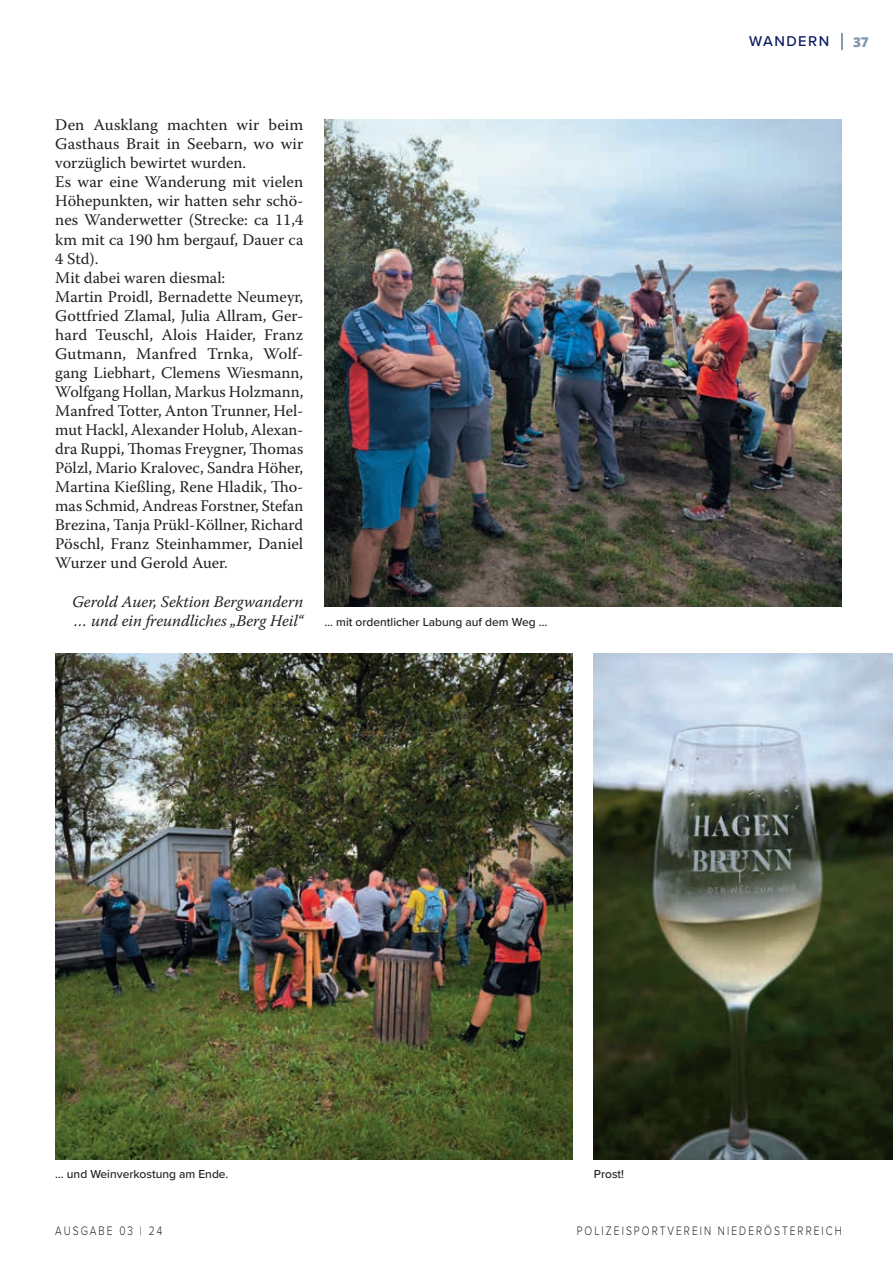
<style>
.page{position:relative;width:893px;height:1263px;background:#fff}
.page>*{position:absolute;margin:0;border:0;box-sizing:border-box;transform-origin:0 0}
.t1{font:16.2px/19px "Warnock Pro";color:#231f20}
.t2{font:italic 16.2px/19px "Warnock Pro";color:#231f20}
.t3{font:500 14.7px "Proxima Nova";letter-spacing:.1em;color:#04175c}
.t4{font:800 13.5px "Open Sans";color:#8197a9}
.t5{font:300 12.75px "Proxima Nova";letter-spacing:.2em;color:#231f20;scale:.8 1}
.t6{font:500 12px "Proxima Nova";color:#231f20}
</style>
<div class="page">
<img style="left:325px;top:119px;width:517px;height:487px">
<img style="left:55px;top:653px;width:518px;height:506px">
<img style="left:594px;top:653px;width:299px;height:506px">
<svg style="left:841px;top:34px;width:2px;height:15px"></svg>
<p class="t1" style="left:55px;top:115px;width:250px">Den Ausklang machten wir beim<br>Gasthaus Brait in Seebarn, wo wir vorzüglich bewirtet wurden.<br>Es war eine Wanderung mit vielen<br>Höhepunkten, wir hatten sehr schö&shy;nes Wanderwetter (Strecke: ca 11,4 km mit ca 190 hm bergauf, Dauer ca<br>4 Std).<br>Mit dabei waren diesmal:<br>Martin Proidl, Bernadette Neumeyr,<br>Gottfried Zlamal, Julia Allram, Ger&shy;hard Teuschl, Alois Haider, Franz<br>Gutmann, Manfred Trnka, Wolf&shy;gang Liebhart, Clemens Wiesmann,<br>Wolfgang Hollan, Markus Holzmann,<br>Manfred Totter, Anton Trunner, Hel&shy;mut Hackl, Alexander Holub, Alexan&shy;dra Ruppi, Thomas Freygner, Thomas<br>Pölzl, Mario Kralovec, Sandra Höher,<br>Martina Kießling, Rene Hladik, Tho&shy;mas Schmid, Andreas Forstner, Stefan<br>Brezina, Tanja Prükl-Köllner, Richard<br>Pöschl, Franz Steinhammer, Daniel<br>Wurzer und Gerold Auer.</p>
<p class="t2" style="left:72px;top:591px;width:233px">Gerold Auer, Sektion Bergwandern … und ein freundliches „Berg Heil“</p>
<p class="t6" style="left:325px;top:613px;width:224px">… mit ordentlicher Labung auf dem Weg …</p>
<p class="t3" style="left:749px;top:30px;width:81px">WANDERN</p>
<p class="t4" style="left:853px;top:31px;width:17px">37</p>
<p class="t6" style="left:55px;top:1165px;width:175px">… und Weinverkostung am Ende.</p>
<p class="t6" style="left:594px;top:1165px;width:32px">Prost!</p>
<p class="t5" style="left:55px;top:1221px;width:135px">AUSGABE 03 | 24</p>
<p class="t5" style="left:577px;top:1221px;width:333px">POLIZEISPORTVEREIN NIEDERÖSTERREICH</p>
</div>
